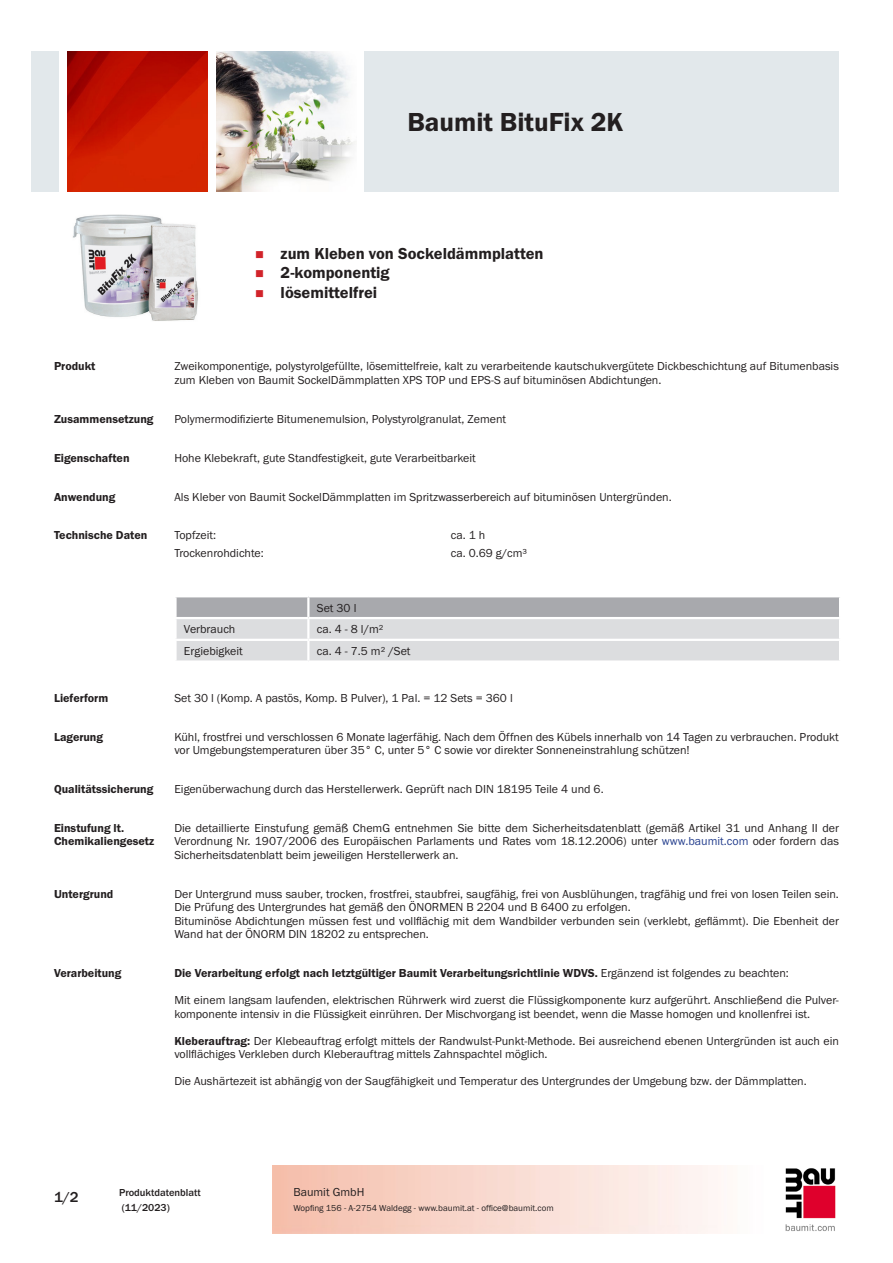
<style>
.page{position:relative;width:893px;height:1263px;background:#fff}
.page>*{position:absolute;margin:0;border:0;box-sizing:border-box;transform-origin:0 0}
.PDS_Produktname{font:27px "BM Franklin Gothic URW Dem";color:#231f20}
.t1{font:16.5px "BM Franklin Gothic URW Dem";color:#231f20}
.t2{font:500 15px "BM Franklin Gothic URW";color:#231f20}
.PDS_Standard{font:12px/13.5px "BM Franklin Gothic URW Boo";color:#231f20}
.PDS_Header{font:12px/13.5px "BM Franklin Gothic URW Dem";color:#231f20}
.PDS_Standard-2{font:12px "BM Franklin Gothic URW Dem";color:#231f20}
.PDS_Standard_linksbü{font:12px "BM Franklin Gothic URW Boo";color:#231f20}
.t3{font:500 10.5px/15px "BM Franklin Gothic URW";color:#231f20}
.t4{font:9px "BM Franklin Gothic URW Boo";color:#231f20}
.s1{color:#253f8e}
.s2{font-family:"BM Franklin Gothic URW Boo"}
.s3{font-family:"BM Franklin Gothic URW Dem"}
</style>
<div class="page">
<img style="left:785px;top:1168px;width:51px;height:63px">
<div style="left:32px;top:51px;width:27px;height:140px;background:#e2e8eb"></div>
<img style="left:68px;top:52px;width:140px;height:139px">
<img style="left:216px;top:51px;width:140px;height:140px">
<div style="left:365px;top:51px;width:474px;height:140px;background:#e2e8eb"></div>
<img style="left:73px;top:215px;width:125px;height:106px">
<svg style="left:175px;top:596px;width:665px;height:65px"></svg>
<hr style="left:308px;top:660px;width:533px;height:3px;background:#fff">
<p class="PDS_Produktname" style="left:407px;top:106px;width:218px">Baumit BituFix 2K</p>
<p class="t1" style="left:281px;top:243px;width:264px">zum Kleben von Sockeldämmplatten</p>
<p class="t1" style="left:281px;top:263px;width:111px">2-komponentig</p>
<p class="t1" style="left:281px;top:282px;width:98px">lösemittelfrei</p>
<p class="PDS_Header" style="left:54px;top:360px;width:43px">Produkt</p>
<p class="PDS_Standard" style="left:174px;top:360px;width:666px">Zweikomponentige, polystyrolgefüllte, lösemittelfreie, kalt zu verarbeitende kautschukvergütete Dickbeschichtung auf Bitumenbasis zum Kleben von Baumit SockelDämmplatten XPS TOP und EPS-S auf bituminösen Abdichtungen.</p>
<p class="PDS_Header" style="left:54px;top:412px;width:101px">Zusammensetzung</p>
<p class="PDS_Standard" style="left:174px;top:412px;width:333px">Polymermodifizierte Bitumenemulsion, Polystyrolgranulat, Zement</p>
<p class="PDS_Header" style="left:54px;top:451px;width:77px">Eigenschaften</p>
<p class="PDS_Standard" style="left:174px;top:451px;width:303px">Hohe Klebekraft, gute Standfestigkeit, gute Verarbeitbarkeit</p>
<p class="PDS_Header" style="left:54px;top:490px;width:63px">Anwendung</p>
<p class="PDS_Standard" style="left:174px;top:490px;width:499px">Als Kleber von Baumit SockelDämmplatten im Spritzwasserbereich auf bituminösen Untergründen.</p>
<p class="PDS_Header" style="left:54px;top:529px;width:95px">Technische Daten</p>
<p class="PDS_Standard_linksbü" style="left:174px;top:528px;width:43px">Topfzeit:</p>
<p class="PDS_Standard_linksbü" style="left:451px;top:528px;width:36px">ca. 1 h</p>
<p class="PDS_Standard_linksbü" style="left:174px;top:545px;width:91px">Trockenrohdichte:</p>
<p class="PDS_Standard_linksbü" style="left:451px;top:545px;width:78px">ca. 0.69 g/cm³</p>
<p class="PDS_Standard_linksbü" style="left:317px;top:600px;width:41px">Set 30 l</p>
<p class="PDS_Standard_linksbü" style="left:184px;top:622px;width:53px">Verbrauch</p>
<p class="PDS_Standard_linksbü" style="left:317px;top:622px;width:68px">ca. 4 - 8 l/m²</p>
<p class="PDS_Standard_linksbü" style="left:184px;top:644px;width:60px">Ergiebigkeit</p>
<p class="PDS_Standard_linksbü" style="left:317px;top:644px;width:95px">ca. 4 - 7.5 m² /Set</p>
<p class="PDS_Header" style="left:54px;top:691px;width:56px">Lieferform</p>
<p class="PDS_Standard" style="left:174px;top:691px;width:340px">Set 30 l (Komp. A pastös, Komp. B Pulver), 1 Pal. = 12 Sets = 360 l</p>
<p class="PDS_Header" style="left:54px;top:730px;width:51px">Lagerung</p>
<p class="PDS_Standard" style="left:174px;top:730px;width:666px">Kühl, frostfrei und verschlossen 6 Monate lagerfähig. Nach dem Öffnen des Kübels innerhalb von 14 Tagen zu verbrauchen. Produkt vor Umgebungstemperaturen über 35° C, unter 5° C sowie vor direkter Sonneneinstrahlung schützen!</p>
<p class="PDS_Header" style="left:54px;top:782px;width:101px">Qualitätssicherung</p>
<p class="PDS_Standard" style="left:174px;top:782px;width:431px">Eigenüberwachung durch das Herstellerwerk. Geprüft nach DIN 18195 Teile 4 und 6.</p>
<p class="PDS_Header" style="left:54px;top:821px;width:102px">Einstufung lt.<br>Chemikaliengesetz</p>
<p class="PDS_Standard" style="left:174px;top:821px;width:666px;text-align:justify">Die detaillierte Einstufung gemäß ChemG entnehmen Sie bitte dem Sicherheitsdatenblatt (gemäß Artikel 31 und Anhang II der Verordnung Nr. 1907/2006 des Europäischen Parlaments und Rates vom 18.12.2006) unter <span class="s1">www.baumit.com</span> oder fordern das Sicherheitsdatenblatt beim jeweiligen Herstellerwerk an.</p>
<p class="PDS_Header" style="left:54px;top:887px;width:61px">Untergrund</p>
<p class="PDS_Standard" style="left:174px;top:887px;width:666px">Der Untergrund muss sauber, trocken, frostfrei, staubfrei, saugfähig, frei von Ausblühungen, tragfähig und frei von losen Teilen sein.<br>Die Prüfung des Untergrundes hat gemäß den ÖNORMEN B 2204 und B 6400 zu erfolgen.</p>
<p class="PDS_Standard" style="left:174px;top:914px;width:666px">Bituminöse Abdichtungen müssen fest und vollflächig mit dem Wandbilder verbunden sein (verklebt, geflämmt). Die Ebenheit der<br>Wand hat der ÖNORM DIN 18202 zu entsprechen.</p>
<p class="PDS_Header" style="left:54px;top:966px;width:69px">Verarbeitung</p>
<p class="PDS_Standard-2" style="left:174px;top:965px;width:616px">Die Verarbeitung erfolgt nach letztgültiger Baumit Verarbeitungsrichtlinie WDVS. <span class="s2">Ergänzend ist folgendes zu beachten:</span></p>
<p class="PDS_Standard" style="left:174px;top:993px;width:666px">Mit einem langsam laufenden, elektrischen Rührwerk wird zuerst die Flüssigkomponente kurz aufgerührt. Anschließend die Pulver&shy;komponente intensiv in die Flüssigkeit einrühren. Der Mischvorgang ist beendet, wenn die Masse homogen und knollenfrei ist.</p>
<p class="PDS_Standard" style="left:174px;top:1034px;width:666px"><span class="s3">Kleberauftrag:</span> Der Klebeauftrag erfolgt mittels der Randwulst-Punkt-Methode. Bei ausreichend ebenen Untergründen ist auch ein vollflächiges Verkleben durch Kleberauftrag mittels Zahnspachtel möglich.</p>
<p class="PDS_Standard" style="left:174px;top:1074px;width:634px">Die Aushärtezeit ist abhängig von der Saugfähigkeit und Temperatur des Untergrundes der Umgebung bzw. der Dämmplatten.</p>
<p class="t2" style="left:54px;top:1188px;width:26px">1/2</p>
<p class="t3" style="left:119px;top:1185px;width:83px">Produktdatenblatt (11/2023)</p>
<p class="PDS_Standard" style="left:293px;top:1185px;width:73px">Baumit GmbH</p>
<p class="t4" style="left:293px;top:1202px;width:262px">Wopfing 156 - A-2754 Waldegg - www.baumit.at - office@baumit.com</p>
</div>
